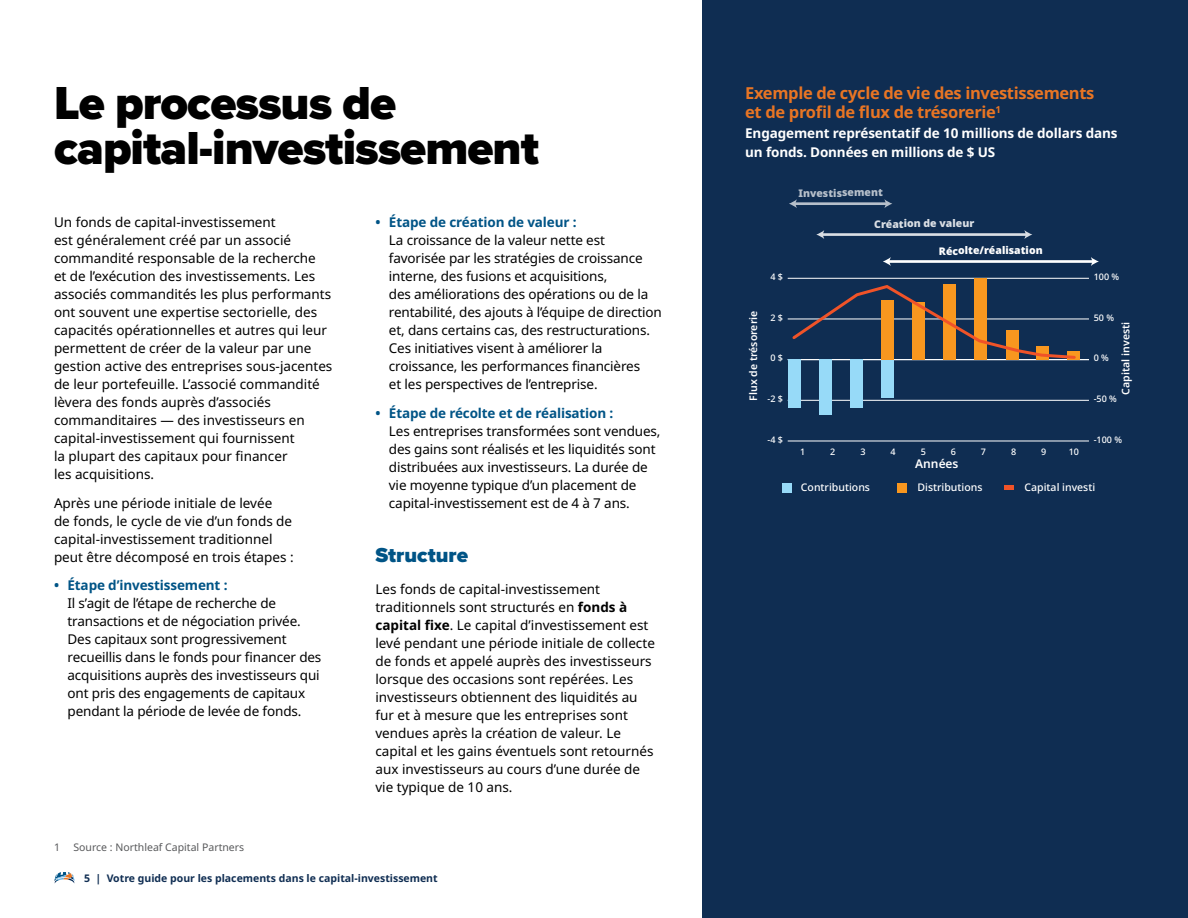
<style>
.page{position:relative;width:1188px;height:918px;background:#fff}
.page>*{position:absolute;margin:0;border:0;box-sizing:border-box;transform-origin:0 0}
.t1{font:900 48px/45px "Proxima Nova";letter-spacing:-.02em;color:#000}
.H3-blue{font:900 21px "Proxima Nova";color:#005486}
.graph_title_with_spa{font:700 16.5px/19.5px "Noto Sans";letter-spacing:-.02em;color:#e87524}
.Body{font:13.5px/18px "Noto Sans";color:#000}
.Paragraph_Style_1{font:700 13.5px/19.5px "Noto Sans";letter-spacing:-.01em;color:#fff}
.t2{font:600 12px "Noto Sans";color:#fff}
.t3{font:700 10.5px "Noto Sans";color:#0f2d52}
.t4{font:900 10.5px "Noto Sans";letter-spacing:-.01em;color:#fff}
.t5{font:500 10.5px "Noto Sans";color:#fff}
.Disclaimer{font:10.5px "Noto Sans";color:#58595b}
.t6{font:600 10.5px "Noto Sans";color:#fff}
.t7{font:500 9px "Noto Sans";color:#fff}
.s1{font-weight:700;color:#005486}
.s2{font-weight:700}
</style>
<div class="page">
<div style="left:702px;top:0;width:486px;height:918px;background:#0f2d52"></div>
<svg style="left:54px;top:872px;width:21px;height:12px"></svg>
<hr style="left:795px;top:202px;width:92px;height:3px;background:#fff">
<svg style="left:789px;top:199px;width:8px;height:9px"></svg>
<svg style="left:884px;top:199px;width:8px;height:9px"></svg>
<hr style="left:822px;top:233px;width:205px;height:3px;background:#fff">
<svg style="left:816px;top:230px;width:8px;height:9px"></svg>
<svg style="left:1024px;top:230px;width:8px;height:9px"></svg>
<hr style="left:888px;top:260px;width:205px;height:3px;background:#fff">
<svg style="left:883px;top:257px;width:8px;height:9px"></svg>
<svg style="left:1091px;top:257px;width:8px;height:9px"></svg>
<div style="left:782px;top:483px;width:10px;height:10px;background:#97daf8"></div>
<div style="left:897px;top:483px;width:10px;height:10px;background:#f8971f"></div>
<div style="left:1004px;top:485px;width:10px;height:5px;background:#f05328"></div>
<hr style="left:788px;top:441px;width:301px;height:1px;background:#fff">
<hr style="left:788px;top:400px;width:301px;height:1px;background:#fff">
<hr style="left:788px;top:359px;width:301px;height:1px;background:#fff">
<hr style="left:788px;top:319px;width:301px;height:1px;background:#fff">
<hr style="left:788px;top:278px;width:301px;height:1px;background:#fff">
<div style="left:788px;top:360px;width:13px;height:48px;background:#97daf8"></div>
<div style="left:819px;top:360px;width:13px;height:55px;background:#97daf8"></div>
<div style="left:850px;top:360px;width:13px;height:48px;background:#97daf8"></div>
<div style="left:881px;top:360px;width:13px;height:38px;background:#97daf8"></div>
<div style="left:974px;top:278px;width:13px;height:82px;background:#f8971f"></div>
<div style="left:1068px;top:351px;width:12px;height:9px;background:#f8971f"></div>
<svg style="left:790px;top:284px;width:287px;height:77px"></svg>
<h2 class="t1" style="left:54px;top:80px;width:487px">Le processus de capital-investissement</h2>
<p class="Body" style="left:54px;top:214px;width:280px">Un fonds de capital-investissement<br>est généralement créé par un associé commandité responsable de la recherche<br>et de l’exécution des investissements. Les associés commandités les plus performants ont souvent une expertise sectorielle, des capacités opérationnelles et autres qui leur permettent de créer de la valeur par une gestion active des entreprises sous-jacentes de leur portefeuille. L’associé commandité lèvera des fonds auprès d’associés commanditaires — des investisseurs en capital-investissement qui fournissent<br>la plupart des capitaux pour financer<br>les acquisitions.</p>
<p class="Body" style="left:54px;top:494px;width:241px">Après une période initiale de levée<br>de fonds, le cycle de vie d’un fonds de capital-investissement traditionnel peut être décomposé en trois étapes :</p>
<p class="Body" style="left:68px;top:577px;width:255px;text-indent:-14px"><span class="s1">• Étape d’investissement :<br></span>Il s’agit de l’étape de recherche de transactions et de négociation privée.<br>Des capitaux sont progressivement recueillis dans le fonds pour financer des acquisitions auprès des investisseurs qui ont pris des engagements de capitaux pendant la période de levée de fonds.</p>
<p class="Disclaimer" style="left:54px;top:839px;width:8px">1</p>
<p class="Disclaimer" style="left:73px;top:839px;width:172px">Source : Northleaf Capital Partners</p>
<p class="Body" style="left:389px;top:214px;width:274px;text-indent:-14px"><span class="s1">• Étape de création de valeur :<br></span>La croissance de la valeur nette est favorisée par les stratégies de croissance interne, des fusions et acquisitions,<br>des améliorations des opérations ou de la rentabilité, des ajouts à l’équipe de direction et, dans certains cas, des restructurations.<br>Ces initiatives visent à améliorer la croissance, les performances financières<br>et les perspectives de l’entreprise.</p>
<p class="Body" style="left:389px;top:404px;width:273px;text-indent:-14px"><span class="s1">• Étape de récolte et de réalisation :<br></span>Les entreprises transformées sont vendues, des gains sont réalisés et les liquidités sont distribuées aux investisseurs. La durée de vie moyenne typique d’un placement de capital-investissement est de 4 à 7 ans.</p>
<h3 class="H3-blue" style="left:375px;top:540px;width:94px">Structure</h3>
<p class="Body" style="left:375px;top:580px;width:281px">Les fonds de capital-investissement traditionnels sont structurés en <span class="s2">fonds à capital fixe</span>. Le capital d’investissement est levé pendant une période initiale de collecte de fonds et appelé auprès des investisseurs lorsque des occasions sont repérées. Les investisseurs obtiennent des liquidités au fur et à mesure que les entreprises sont vendues après la création de valeur. Le capital et les gains éventuels sont retournés aux investisseurs au cours d’une durée de vie typique de 10 ans.</p>
<p class="t3" style="left:84px;top:871px;width:355px">5 | Votre guide pour les placements dans le capital-investissement</p>
<p class="graph_title_with_spa" style="left:745px;top:83px;width:351px">Exemple de cycle de vie des investissements et de profil de flux de trésorerie<sup>1</sup></p>
<p class="Paragraph_Style_1" style="left:745px;top:123px;width:374px">Engagement représentatif de 10 millions de dollars dans un fonds. Données en millions de $ US</p>
<p class="t7" style="left:770px;top:270px;width:14px">4 $</p>
<p class="t4" style="left:798px;top:185px;width:86px">Investissement</p>
<p class="t4" style="left:874px;top:216px;width:102px">Création de valeur</p>
<p class="t4" style="left:939px;top:242px;width:105px">Récolte/réalisation</p>
<p class="t7" style="left:1094px;top:270px;width:27px">100 %</p>
<p class="t6" style="left:746px;top:401px;width:91px;rotate:-90deg">Flux de trésorerie</p>
<p class="t6" style="left:1118px;top:395px;width:74px;rotate:-90deg">Capital investi</p>
<p class="t7" style="left:770px;top:311px;width:14px">2 $</p>
<p class="t7" style="left:1094px;top:311px;width:22px">50 %</p>
<p class="t7" style="left:770px;top:352px;width:14px">0 $</p>
<p class="t7" style="left:1094px;top:352px;width:17px">0 %</p>
<p class="t7" style="left:767px;top:392px;width:17px">-2 $</p>
<p class="t7" style="left:1094px;top:392px;width:25px">-50 %</p>
<p class="t7" style="left:767px;top:433px;width:17px">-4 $</p>
<p class="t7" style="left:800px;top:445px;width:7px">1</p>
<p class="t7" style="left:830px;top:445px;width:7px">2</p>
<p class="t7" style="left:860px;top:445px;width:7px">3</p>
<p class="t7" style="left:891px;top:445px;width:7px">4</p>
<p class="t7" style="left:921px;top:445px;width:7px">5</p>
<p class="t7" style="left:951px;top:445px;width:7px">6</p>
<p class="t7" style="left:981px;top:445px;width:7px">7</p>
<p class="t7" style="left:1011px;top:445px;width:7px">8</p>
<p class="t7" style="left:1041px;top:445px;width:7px">9</p>
<p class="t7" style="left:1069px;top:445px;width:12px">10</p>
<p class="t2" style="left:915px;top:456px;width:45px">Années</p>
<p class="t7" style="left:1094px;top:433px;width:30px">-100 %</p>
<p class="t5" style="left:801px;top:480px;width:71px">Contributions</p>
<p class="t5" style="left:918px;top:480px;width:67px">Distributions</p>
<p class="t5" style="left:1025px;top:480px;width:72px">Capital investi</p>
</div>
